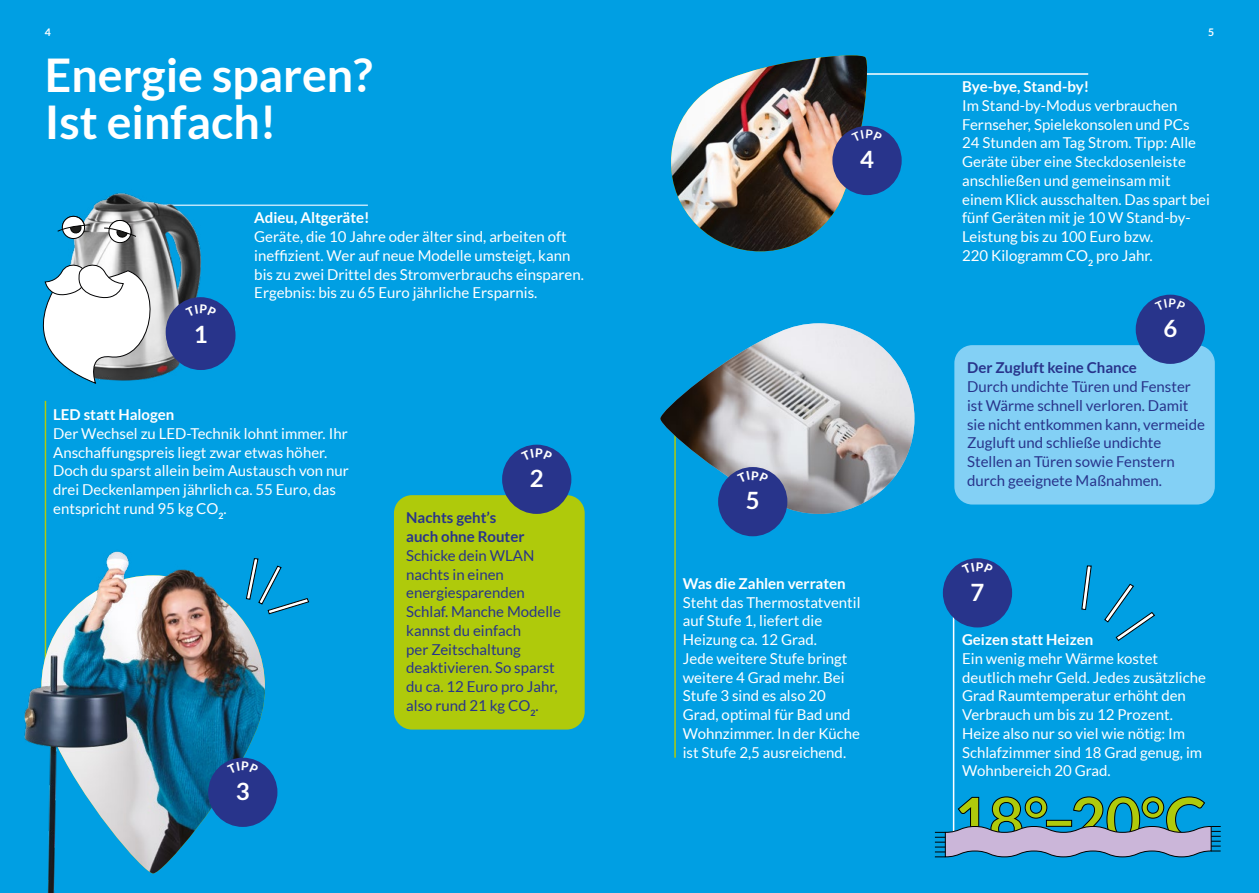
<style>
.page{position:relative;width:1259px;height:893px;background:#009fe3}
.page>*{position:absolute;margin:0;border:0;box-sizing:border-box;transform-origin:0 0}
.t1{font:700 46.5px/46.8px "Lato";color:#fff}
.t2{font:700 23.85px "Lato";color:#fff}
.t3{font:15px/18.8px "Lato";color:#fff}
.t4{font:15px/18.8px "Lato";color:#28348b}
.t5{font:700 15px "Lato";color:#fff}
.t6{font:700 15px/18.8px "Lato";color:#28348b}
.t7{font:700 10.5px "Lato";color:#fff}
</style>
<div class="page">
<div style="left:954px;top:345px;width:260px;height:159px;background:#83d0f5;border-radius:18px"></div>
<hr style="left:45px;top:401px;width:1px;height:328px;background:#afca0b">
<hr style="left:124px;top:204px;width:244px;height:2px;background:#bce4fa">
<hr style="left:816px;top:73px;width:272px;height:2px;background:#fff">
<img style="left:24px;top:536px;width:254px;height:357px">
<svg style="left:246px;top:558px;width:64px;height:57px"></svg>
<img style="left:67px;top:193px;width:150px;height:181px">
<svg style="left:103px;top:218px;width:34px;height:27px"></svg>
<svg style="left:62px;top:216px;width:23px;height:23px"></svg>
<div style="left:62px;top:216px;width:23px;height:23px;border:1px solid #000;border-radius:50%"></div>
<svg style="left:57px;top:215px;width:34px;height:19px"></svg>
<svg style="left:42px;top:260px;width:123px;height:124px;background:#bed3dd"></svg>
<svg style="left:166px;top:297px;width:69px;height:69px"></svg>
<hr style="left:674px;top:420px;width:2px;height:338px;background:#afca0b">
<hr style="left:953px;top:608px;width:1px;height:243px;background:#fff">
<img style="left:660px;top:323px;width:254px;height:191px">
<svg style="left:1081px;top:565px;width:11px;height:45px"></svg>
<svg style="left:1104px;top:583px;width:51px;height:58px"></svg>
<svg style="left:935px;top:796px;width:285px;height:62px"></svg>
<div style="left:166px;top:301px;width:69px;height:69px;background:#28348b;border-radius:50%"></div>
<div style="left:178px;top:313px;width:45px;height:45px;border:1px solid #28348b;border-radius:50%"></div>
<div style="left:394px;top:495px;width:190px;height:234px;background:#afca0b;border-radius:18px"></div>
<div style="left:502px;top:445px;width:69px;height:69px;background:#28348b;border-radius:50%"></div>
<div style="left:514px;top:457px;width:45px;height:45px;border:1px solid #28348b;border-radius:50%"></div>
<div style="left:718px;top:467px;width:69px;height:69px;background:#28348b;border-radius:50%"></div>
<div style="left:730px;top:479px;width:45px;height:45px;border:1px solid #28348b;border-radius:50%"></div>
<div style="left:1135px;top:295px;width:70px;height:69px;background:#28348b;border-radius:50%"></div>
<div style="left:1147px;top:307px;width:45px;height:45px;border:1px solid #28348b;border-radius:50%"></div>
<div style="left:943px;top:558px;width:69px;height:69px;background:#28348b;border-radius:50%"></div>
<div style="left:955px;top:570px;width:45px;height:45px;border:1px solid #28348b;border-radius:50%"></div>
<div style="left:832px;top:126px;width:69px;height:69px;background:#28348b;border-radius:50%"></div>
<div style="left:208px;top:758px;width:69px;height:69px;background:#28348b;border-radius:50%"></div>
<div style="left:220px;top:770px;width:45px;height:45px;border:1px solid #28348b;border-radius:50%"></div>
<svg style="left:188px;top:313px;width:25px;height:4px"></svg>
<svg style="left:524px;top:457px;width:25px;height:4px"></svg>
<svg style="left:740px;top:479px;width:25px;height:4px"></svg>
<svg style="left:1157px;top:307px;width:25px;height:4px"></svg>
<svg style="left:965px;top:570px;width:25px;height:4px"></svg>
<img style="left:671px;top:55px;width:211px;height:197px">
<svg style="left:230px;top:770px;width:25px;height:4px"></svg>
<p class="t7" style="left:45px;top:26px;width:8px">4</p>
<p class="t7" style="left:1208px;top:26px;width:8px">5</p>
<h1 class="t1" style="left:45px;top:51px;width:329px">Energie sparen?<br>Ist einfach!</h1>
<h2 class="t2" style="left:194px;top:321px;width:15px">1</h2>
<p class="t5" style="left:254px;top:209px;width:117px">Adieu, Altgeräte!</p>
<p class="t3" style="left:254px;top:227px;width:331px">Geräte, die 10 Jahre oder älter sind, arbeiten oft ineffizient. Wer auf neue Modelle umsteigt, kann bis zu zwei Drittel des Stromverbrauchs einsparen.<br>Ergebnis: bis zu 65 Euro jährliche Ersparnis.</p>
<p class="t5" style="left:53px;top:406px;width:123px">LED statt Halogen</p>
<p class="t3" style="left:53px;top:424px;width:297px">Der Wechsel zu LED-Technik lohnt immer. Ihr Anschaffungspreis liegt zwar etwas höher.<br>Doch du sparst allein beim Austausch von nur drei Deckenlampen jährlich ca. 55 Euro, das entspricht rund 95 kg CO<sub>2</sub>.</p>
<h2 class="t2" style="left:236px;top:778px;width:15px">3</h2>
<h2 class="t2" style="left:530px;top:465px;width:15px">2</h2>
<p class="t6" style="left:406px;top:508px;width:120px">Nachts geht’s auch ohne Router</p>
<p class="t4" style="left:406px;top:546px;width:156px">Schicke dein WLAN nachts in einen energiesparenden<br>Schlaf. Manche Modelle kannst du einfach<br>per Zeitschaltung deaktivieren. So sparst du ca. 12 Euro pro Jahr, also rund 21 kg CO<sub>2</sub>.</p>
<h2 class="t2" style="left:860px;top:146px;width:15px">4</h2>
<h2 class="t2" style="left:746px;top:487px;width:15px">5</h2>
<p class="t5" style="left:683px;top:575px;width:164px">Was die Zahlen verraten</p>
<p class="t3" style="left:683px;top:593px;width:179px">Steht das Thermostatventil auf Stufe 1, liefert die<br>Heizung ca. 12 Grad.<br>Jede weitere Stufe bringt weitere 4 Grad mehr. Bei<br>Stufe 3 sind es also 20<br>Grad, optimal für Bad und<br>Wohnzimmer. In der Küche ist Stufe 2,5 ausreichend.</p>
<p class="t5" style="left:962px;top:78px;width:129px">Bye-bye, Stand-by!</p>
<p class="t3" style="left:962px;top:96px;width:249px">Im Stand-by-Modus verbrauchen<br>Fernseher, Spielekonsolen und PCs<br>24 Stunden am Tag Strom. Tipp: Alle<br>Geräte über eine Steckdosenleiste anschließen und gemeinsam mit einem Klick ausschalten. Das spart bei fünf Geräten mit je 10 W Stand-by-<br>Leistung bis zu 100 Euro bzw.<br>220 Kilogramm CO<sub>2</sub> pro Jahr.</p>
<h2 class="t2" style="left:1163px;top:315px;width:15px">6</h2>
<p class="t6" style="left:967px;top:358px;width:171px">Der Zugluft keine Chance</p>
<p class="t4" style="left:967px;top:377px;width:239px">Durch undichte Türen und Fenster ist Wärme schnell verloren. Damit sie nicht entkommen kann, vermeide<br>Zugluft und schließe undichte<br>Stellen an Türen sowie Fenstern durch geeignete Maßnahmen.</p>
<h2 class="t2" style="left:970px;top:578px;width:15px">7</h2>
<p class="t5" style="left:962px;top:631px;width:133px">Geizen statt Heizen</p>
<p class="t3" style="left:962px;top:649px;width:245px">Ein wenig mehr Wärme kostet deutlich mehr Geld. Jedes zusätzliche<br>Grad Raumtemperatur erhöht den<br>Verbrauch um bis zu 12 Prozent.<br>Heize also nur so viel wie nötig: Im<br>Schlafzimmer sind 18 Grad genug, im<br>Wohnbereich 20 Grad.</p>
</div>
